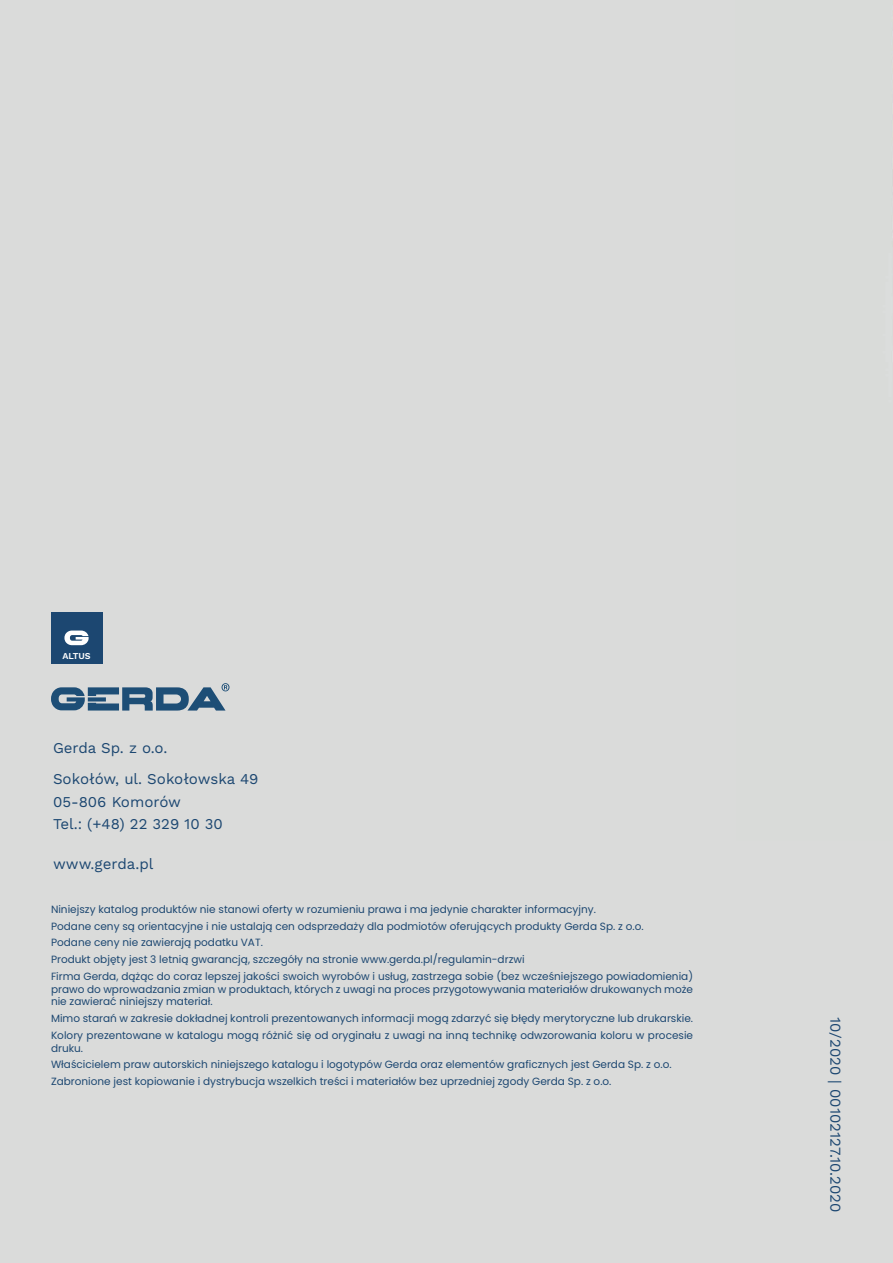
<style>
.page{position:relative;width:893px;height:1263px;background:#dadbda}
.page>*{position:absolute;margin:0;border:0;box-sizing:border-box;transform-origin:0 0}
.t1{font:15px/31px "Work Sans";color:#1c4771}
.t2{font:10.5px/16.8px "Poppins";color:#1c4771}
.t3{font:600 9px "Work Sans";color:#fff}
</style>
<div class="page">
<div style="left:51px;top:612px;width:51px;height:51px;background:#1c4771"></div>
<svg style="left:64px;top:630px;width:25px;height:16px"></svg>
<svg style="left:51px;top:683px;width:178px;height:27px;background:#728da3"></svg>
<p class="t3" style="left:62px;top:651px;width:30px">ALTUS</p>
<h1 class="t1" style="left:53px;top:733px;width:207px">Gerda Sp. z o.o.<br>Sokołów, ul. Sokołowska 49</h1>
<h1 class="t1" style="left:53px;top:791px;width:171px;line-height:22.5px">05-806 Komorów<br>Tel.: (+48) 22 329 10 30</h1>
<h1 class="t1" style="left:53px;top:849px;width:102px">www.gerda.pl</h1>
<p class="t2" style="left:51px;top:901px;width:644px">Niniejszy katalog produktów nie stanowi oferty w rozumieniu prawa i ma jedynie charakter informacyjny.<br>Podane ceny są orientacyjne i nie ustalają cen odsprzedaży dla podmiotów oferujących produkty Gerda Sp. z o.o.<br>Podane ceny nie zawierają podatku VAT.<br>Produkt objęty jest 3 letnią gwarancją, szczegóły na stronie www.gerda.pl/regulamin-drzwi<br>Firma Gerda, dążąc do coraz lepszej jakości swoich wyrobów i usług, zastrzega sobie (bez wcześniejszego powiadomienia)</p>
<p class="t2" style="left:51px;top:983px;width:644px;line-height:12.6px">prawo do wprowadzania zmian w produktach, których z uwagi na proces przygotowywania materiałów drukowanych może nie zawierać niniejszy materiał.</p>
<p class="t2" style="left:51px;top:1010px;width:644px">Mimo starań w zakresie dokładnej kontroli prezentowanych informacji mogą zdarzyć się błędy merytoryczne lub drukarskie.<br>Kolory prezentowane w katalogu mogą różnić się od oryginału z uwagi na inną technikę odwzorowania koloru w procesie</p>
<p class="t2" style="left:51px;top:1039px;width:622px">druku.<br>Właścicielem praw autorskich niniejszego katalogu i logotypów Gerda oraz elementów graficznych jest Gerda Sp. z o.o.<br>Zabronione jest kopiowanie i dystrybucja wszelkich treści i materiałów bez uprzedniej zgody Gerda Sp. z o.o.</p>
<h1 class="t1" style="left:850px;top:1017px;width:196px;rotate:90deg">10/2020 | 00102127.10.2020</h1>
</div>
